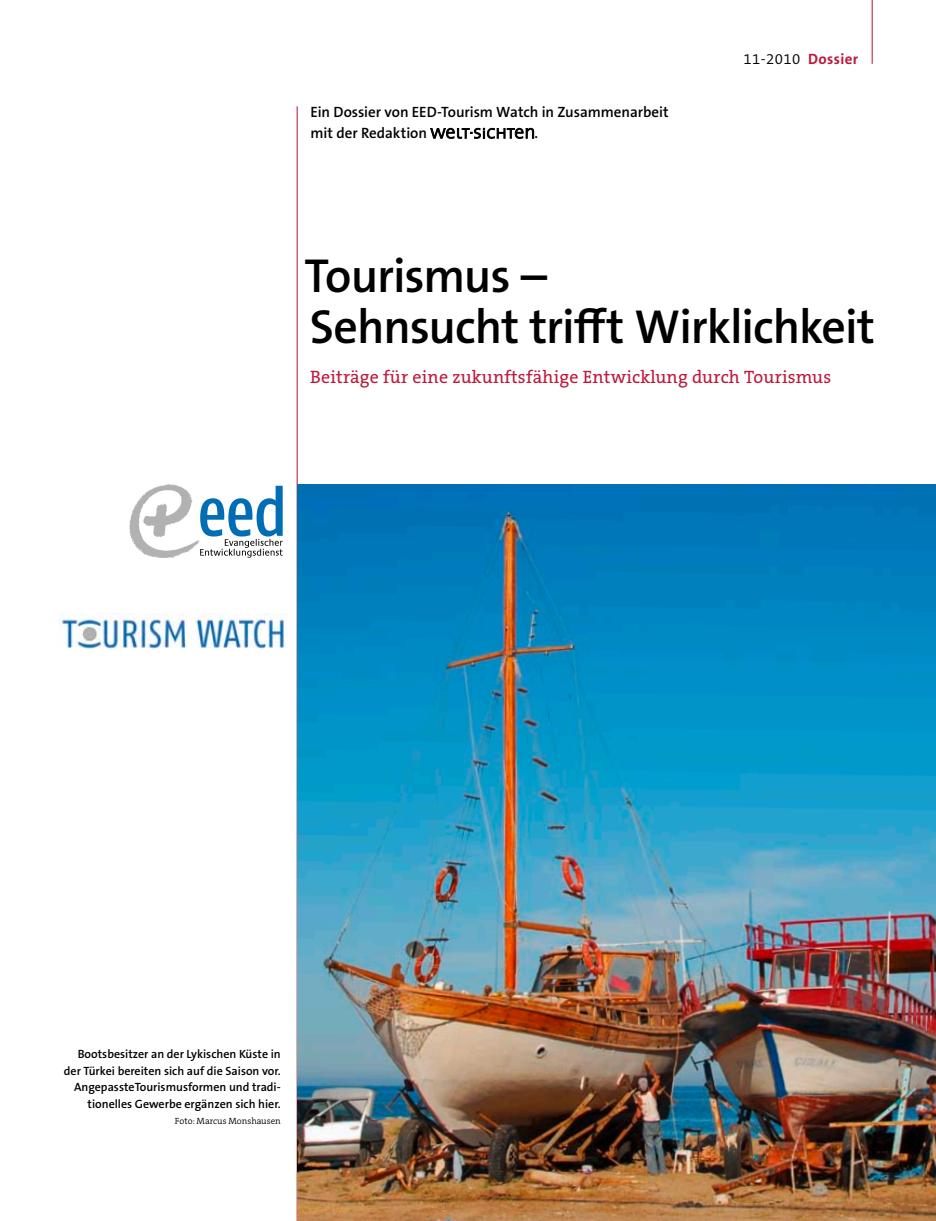
<style>
.page{position:relative;width:936px;height:1221px;background:#fff}
.page>*{position:absolute;margin:0;border:0;box-sizing:border-box;transform-origin:0 0}
.t1{font:600 48px/51px "The Sans B W6";letter-spacing:-.02em;color:#000}
.t2{font:18px "The Serif B W5 Plain";letter-spacing:.01em;color:#bd193b}
.t3{font:600 15px/21px "The Sans B W6";letter-spacing:-.005em;color:#000}
.t4{font:300 15px "The Sans B W4";letter-spacing:.025em;color:#000}
.t5{font:600 12px/16.5px "The Sans B W6";color:#000;text-align:right}
.t6{font:300 9px "The Serif B W4";color:#000}
.s1{font-family:"The Sans B W7";font-weight:700;color:#bd193b}
</style>
<div class="page">
<hr style="left:871px;top:0;width:1px;height:64px;background:#bd193b">
<hr style="left:296px;top:106px;width:2px;height:1114px;background:#bd193b">
<img style="left:58px;top:613px;width:227px;height:36px">
<img style="left:298px;top:485px;width:637px;height:735px">
<svg style="left:430px;top:127px;width:104px;height:12px"></svg>
<img style="left:130px;top:485px;width:70px;height:72px">
<svg style="left:200px;top:485px;width:83px;height:72px"></svg>
<p class="t3" style="left:310px;top:102px;width:359px">Ein Dossier von EED-Tourism Watch in Zusammenarbeit mit der Redaktion</p>
<p class="t3" style="left:534px;top:123px;width:5px">.</p>
<p class="t4" style="left:743px;top:50px;width:116px">11-2010 <span class="s1">Dossier</span></p>
<h1 class="t1" style="left:304px;top:251px;width:572px">Tourismus –<br>Sehnsucht trifft Wirklichkeit</h1>
<h2 class="t2" style="left:310px;top:365px;width:522px">Beiträge für eine zukunftsfähige Entwicklung durch Tourismus</h2>
<p class="t5" style="left:64px;top:1046px;width:218px">Bootsbesitzer an der Lykischen Küste in der Türkei bereiten sich auf die Saison vor.<br>AngepassteTourismusformen und tradi&shy;tionelles Gewerbe ergänzen sich hier.</p>
<p class="t6" style="left:175px;top:1115px;width:107px">Foto: Marcus Monshausen</p>
</div>
